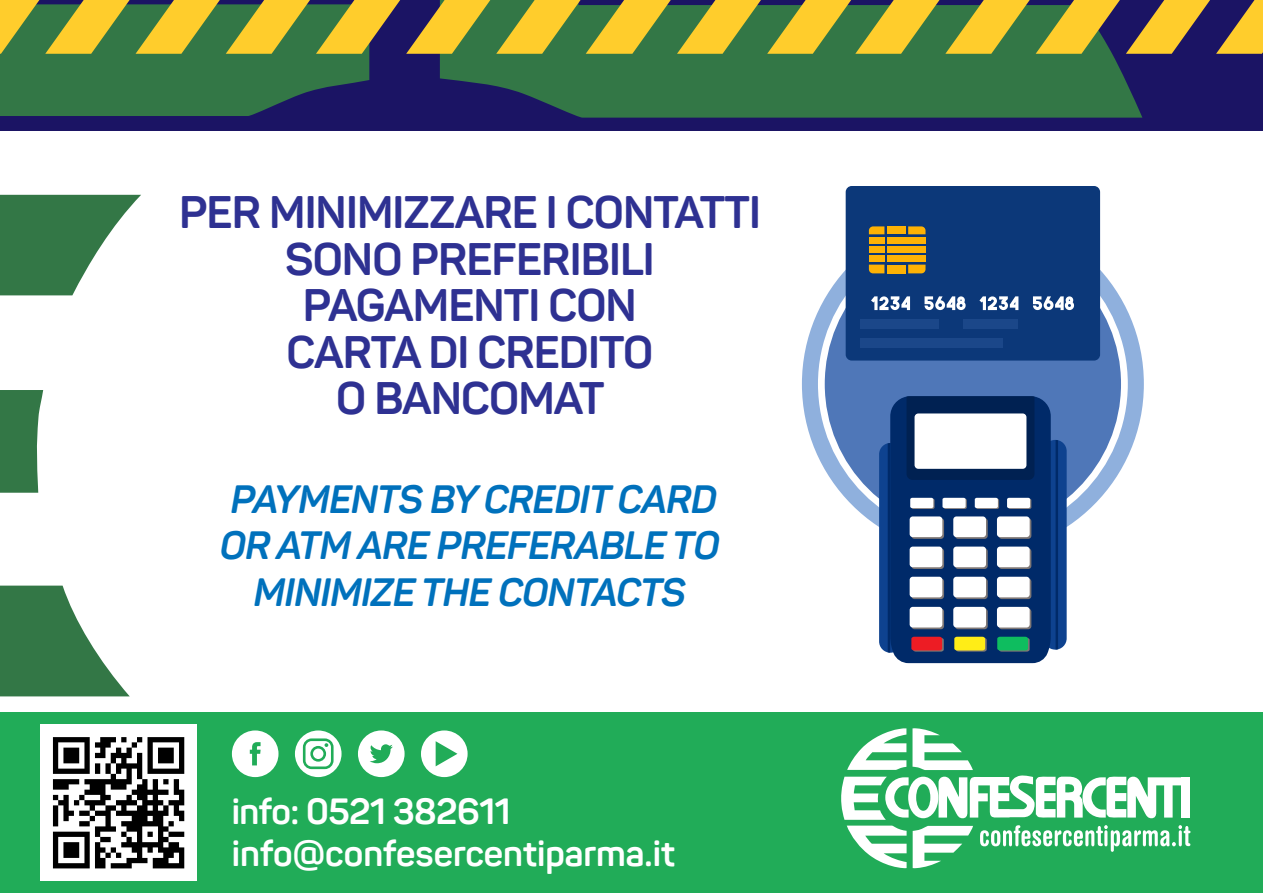
<style>
.page{position:relative;width:1263px;height:893px;background:#fff}
.page>*{position:absolute;margin:0;border:0;box-sizing:border-box;transform-origin:0 0}
.t1{font:700 45px/46.5px "Panton";letter-spacing:-.02em;color:#2e3192;text-align:center}
.t2{font:italic 700 39px/46.5px "Panton";letter-spacing:-.02em;color:#0071bc;text-align:center}
.t3{font:700 36px/42px "Panton";color:#fff}
</style>
<div class="page">
<div style="left:0;top:0;width:1263px;height:130px;background:#1b1464"></div>
<svg style="left:802px;top:213px;width:342px;height:314px"></svg>
<div style="left:825px;top:236px;width:296px;height:296px;background:#4f77b8;border-radius:50%"></div>
<div style="left:846px;top:186px;width:254px;height:175px;background:#0c3879;border-radius:6px"></div>
<div style="left:869px;top:255px;width:15px;height:7px;background:#feb204"></div>
<div style="left:869px;top:246px;width:15px;height:7px;background:#feb204"></div>
<div style="left:869px;top:237px;width:15px;height:7px;background:#feb204"></div>
<svg style="left:908px;top:226px;width:17px;height:8px"></svg>
<div style="left:887px;top:265px;width:18px;height:8px;background:#feb204"></div>
<div style="left:887px;top:255px;width:38px;height:7px;background:#feb204"></div>
<div style="left:887px;top:237px;width:38px;height:7px;background:#feb204"></div>
<svg style="left:869px;top:265px;width:15px;height:8px"></svg>
<svg style="left:908px;top:265px;width:17px;height:8px"></svg>
<div style="left:887px;top:246px;width:38px;height:7px;background:#feb204"></div>
<svg style="left:869px;top:226px;width:15px;height:8px"></svg>
<div style="left:887px;top:226px;width:18px;height:8px;background:#feb204"></div>
<div style="left:860px;top:320px;width:78px;height:9px;background:#1b4789"></div>
<div style="left:963px;top:320px;width:55px;height:9px;background:#1b4789"></div>
<div style="left:860px;top:338px;width:142px;height:10px;background:#1b4789"></div>
<svg style="left:871px;top:296px;width:39px;height:14px"></svg>
<svg style="left:924px;top:296px;width:42px;height:14px"></svg>
<svg style="left:979px;top:296px;width:39px;height:14px"></svg>
<svg style="left:1033px;top:296px;width:41px;height:14px"></svg>
<div style="left:1044px;top:440px;width:23px;height:210px;background:#0e428f;border-radius:11px"></div>
<div style="left:879px;top:443px;width:23px;height:210px;background:#0e428f;border-radius:11px"></div>
<svg style="left:888px;top:396px;width:170px;height:267px"></svg>
<svg style="left:0;top:195px;width:141px;height:501px"></svg>
<div style="left:0;top:713px;width:1263px;height:180px;background:#21ac58"></div>
<svg style="left:841px;top:728px;width:349px;height:140px"></svg>
<svg style="left:358px;top:730px;width:47px;height:47px"></svg>
<svg style="left:232px;top:730px;width:46px;height:47px"></svg>
<svg style="left:295px;top:730px;width:47px;height:47px"></svg>
<svg style="left:421px;top:730px;width:47px;height:47px"></svg>
<div style="left:40px;top:725px;width:157px;height:156px;background:#fff"></div>
<svg style="left:53px;top:737px;width:131px;height:131px"></svg>
<svg style="left:0;top:0;width:1263px;height:116px"></svg>
<p class="t1" style="left:179px;top:189px;width:583px">PER MINIMIZZARE I CONTATTI<br>SONO PREFERIBILI<br>PAGAMENTI CON<br>CARTA DI CREDITO<br>O BANCOMAT</p>
<p class="t2" style="left:220px;top:476px;width:501px">PAYMENTS BY CREDIT CARD<br>OR ATM ARE PREFERABLE TO<br>MINIMIZE THE CONTACTS</p>
<p class="t3" style="left:232px;top:790px;width:445px">info: 0521 382611 info@confesercentiparma.it</p>
</div>
